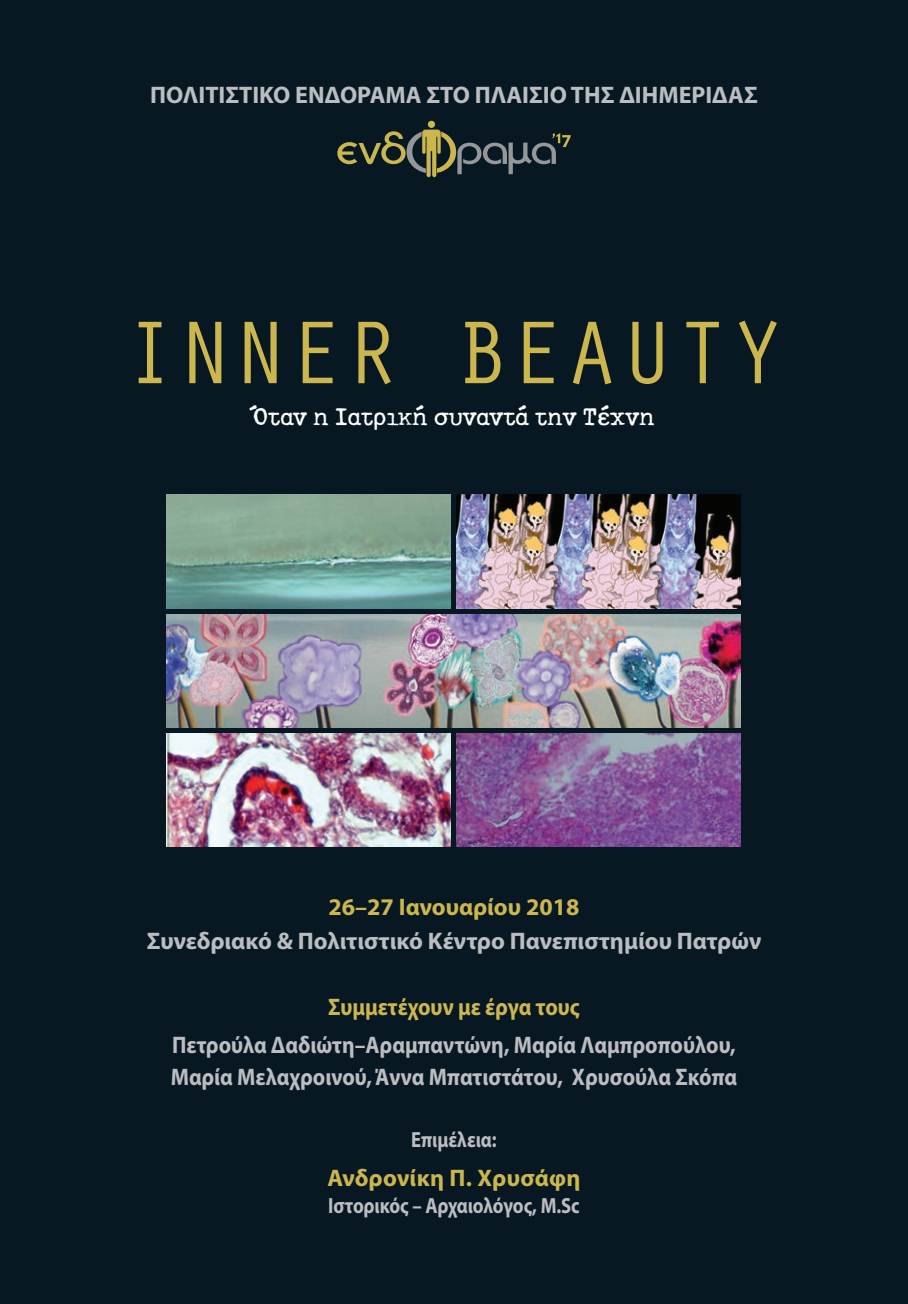
<style>
.page{position:relative;width:908px;height:1304px;background:#fff}
.page>*{position:absolute;margin:0;border:0;box-sizing:border-box;transform-origin:0 0}
.t1{font:92px "Orator Std";color:#ccb74f}
.t2{font:28px "PF Dumb Old Typewriter One Normal";color:#fff}
.t3{font:700 24px/32px "Myriad Pro";color:#bcbdc0;scale:.9 1}
.t4{font:700 24px "Myriad Pro";color:#bcbdc0}
.t5{font:700 24px "Myriad Pro";color:#ccb74f}
.t6{font:700 24px "Myriad Pro";color:#ccb74f;scale:.9 1}
.t7{font:700 22px "Myriad Pro";letter-spacing:-.005em;color:#bcbdc0;scale:.85 1}
</style>
<div class="page">
<div style="left:0;top:0;width:907px;height:1304px;background:#071822"></div>
<div style="left:427px;top:121px;width:8px;height:7px;background:#ccb74f;border-radius:50%"></div>
<svg style="left:337px;top:130px;width:233px;height:47px"></svg>
<img style="left:167px;top:495px;width:283px;height:113px">
<img style="left:456px;top:495px;width:283px;height:113px">
<img style="left:167px;top:614px;width:572px;height:113px">
<img style="left:167px;top:733px;width:283px;height:113px">
<img style="left:456px;top:733px;width:283px;height:113px">
<p class="t4" style="left:150px;top:86px;width:609px">ΠΟΛΙΤΙΣΤΙΚΟ ΕΝΔΟΡΑΜΑ ΣΤΟ ΠΛΑΙΣΙΟ ΤΗΣ ΔΙΗΜΕΡΙΔΑΣ</p>
<h1 class="t1" style="left:122px;top:298px;width:664px">INNER BEAUTY</h1>
<p class="t2" style="left:253px;top:402px;width:403px">Όταν η Ιατρική συναντά την Τέχνη</p>
<p class="t5" style="left:328px;top:898px;width:252px">26–27 Ιανουαρίου 2018</p>
<p class="t4" style="left:147px;top:932px;width:615px">Συνεδριακό &amp; Πολιτιστικό Κέντρο Πανεπιστημίου Πατρών</p>
<p class="t6" style="left:328px;top:998px;width:281px">Συμμετέχουν με έργα τους</p>
<p class="t3" style="left:171px;top:1031px;width:630px">Πετρούλα Δαδιώτη–Αραμπαντώνη, Μαρία Λαμπροπούλου,<br>Μαρία Μελαχροινού, Άννα Μπατιστάτου, Χρυσούλα Σκόπα</p>
<p class="t7" style="left:411px;top:1131px;width:102px">Επιμέλεια:</p>
<p class="t5" style="left:327px;top:1169px;width:255px">Ανδρονίκη Π. Χρυσάφη</p>
<p class="t7" style="left:328px;top:1198px;width:297px">Iστορικός – Aρχαιολόγος, M.Sc</p>
</div>
